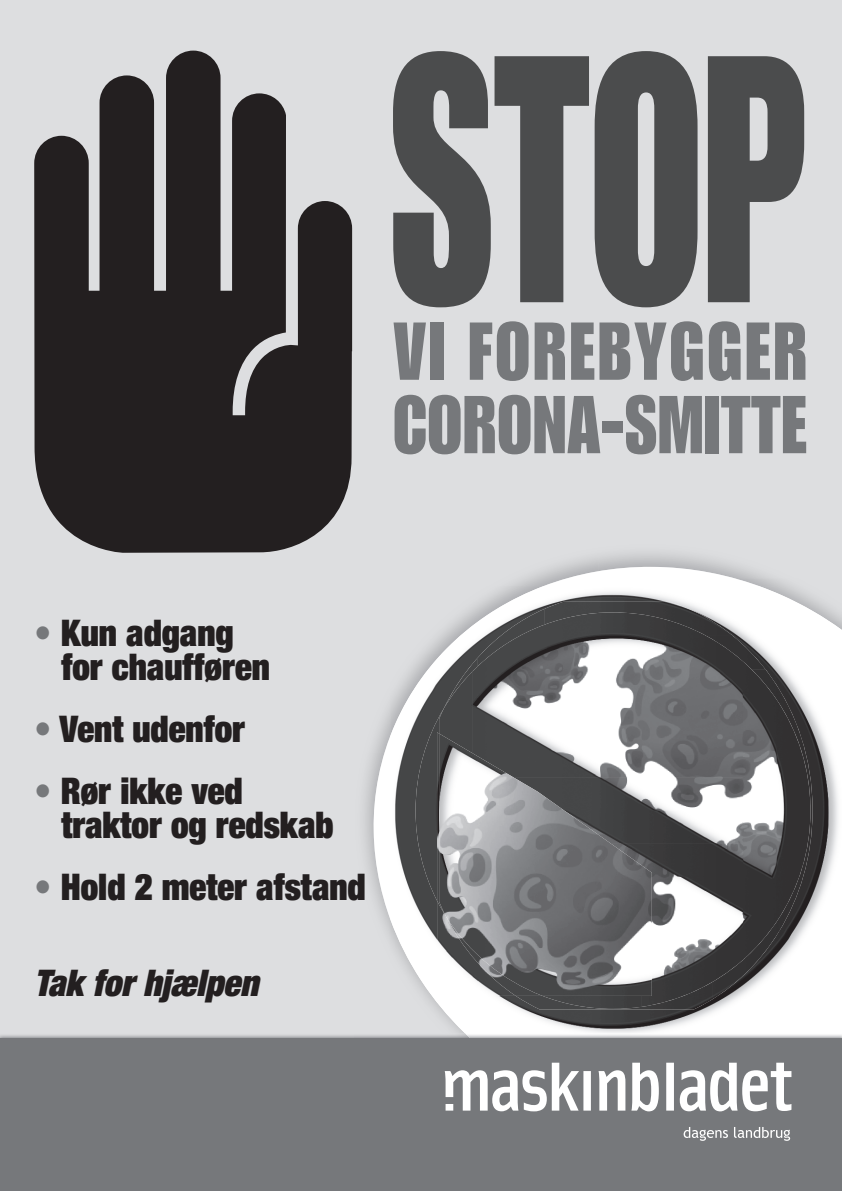
<style>
.page{position:relative;width:842px;height:1191px;background:#fff}
.page>*{position:absolute;margin:0;border:0;box-sizing:border-box;transform-origin:0 0}
.t1{font:344.4px "Impact LT Std";color:#4b4c4d;scale:.68 1}
.t2{font:80.1px/73.4px "Impact LT Std";letter-spacing:.025em;color:#76787b;scale:.9 1}
.t3{font:900 condensed 36.8px/34px "Helvetica Neue LT Std";color:#231f20;scale:.95 1}
.t4{font:italic 900 condensed 36.8px "Helvetica Neue LT Std";color:#231f20;scale:.95 1}
.s1{color:#76787b}
</style>
<div class="page">
<div style="left:0;top:0;width:842px;height:1038px;background:#dddee0"></div>
<svg style="left:365px;top:554px;width:423px;height:381px"></svg>
<div style="left:0;top:1038px;width:842px;height:153px;background:#76787b"></div>
<svg style="left:445px;top:1062px;width:180px;height:49px"></svg>
<svg style="left:631px;top:1062px;width:160px;height:49px"></svg>
<svg style="left:684px;top:1127px;width:44px;height:13px"></svg>
<svg style="left:734px;top:1127px;width:56px;height:13px"></svg>
<svg style="left:34px;top:51px;width:318px;height:502px;fill:#231f20"></svg>
<img style="left:390px;top:586px;width:452px;height:447px">
<img style="left:465px;top:1033px;width:377px;height:5px">
<div style="left:415px;top:708px;width:24px;height:193px;background:#454647"></div>
<img style="left:477px;top:609px;width:67px;height:3px">
<img style="left:544px;top:602px;width:189px;height:10px">
<img style="left:444px;top:657px;width:28px;height:14px">
<img style="left:743px;top:635px;width:23px;height:26px">
<img style="left:777px;top:669px;width:24px;height:30px">
<img style="left:779px;top:737px;width:33px;height:194px">
<img style="left:746px;top:921px;width:33px;height:52px">
<img style="left:743px;top:960px;width:3px;height:39px">
<img style="left:516px;top:996px;width:196px;height:13px">
<img style="left:472px;top:612px;width:271px;height:165px">
<img style="left:439px;top:671px;width:34px;height:62px">
<img style="left:743px;top:661px;width:34px;height:299px">
<img style="left:777px;top:699px;width:33px;height:222px">
<img style="left:652px;top:777px;width:91px;height:33px">
<img style="left:652px;top:810px;width:91px;height:33px">
<img style="left:652px;top:843px;width:91px;height:33px">
<img style="left:642px;top:876px;width:101px;height:130px">
<img style="left:543px;top:996px;width:99px;height:13px">
<img style="left:437px;top:916px;width:2px;height:80px">
<img style="left:437px;top:732px;width:9px;height:184px">
<img style="left:439px;top:733px;width:213px;height:263px">
<h1 class="t1" style="left:390px;top:-20px;width:615px">STOP</h1>
<h2 class="t2" style="left:393px;top:314px;width:462px">VI FOREBYGGER<br>CORONA-SMITTE</h2>
<p class="t3" style="left:61px;top:615px;width:221px;text-indent:-27px"><span class="s1">•</span> Kun adgang for chaufføren</p>
<p class="t3" style="left:34px;top:711px;width:223px"><span class="s1">•</span> Vent udenfor</p>
<p class="t3" style="left:61px;top:773px;width:288px;text-indent:-27px"><span class="s1">•</span> Rør ikke ved traktor og redskab</p>
<p class="t3" style="left:34px;top:869px;width:350px"><span class="s1">•</span> Hold 2 meter afstand</p>
<p class="t4" style="left:34px;top:959px;width:237px">Tak for hjælpen</p>
</div>
